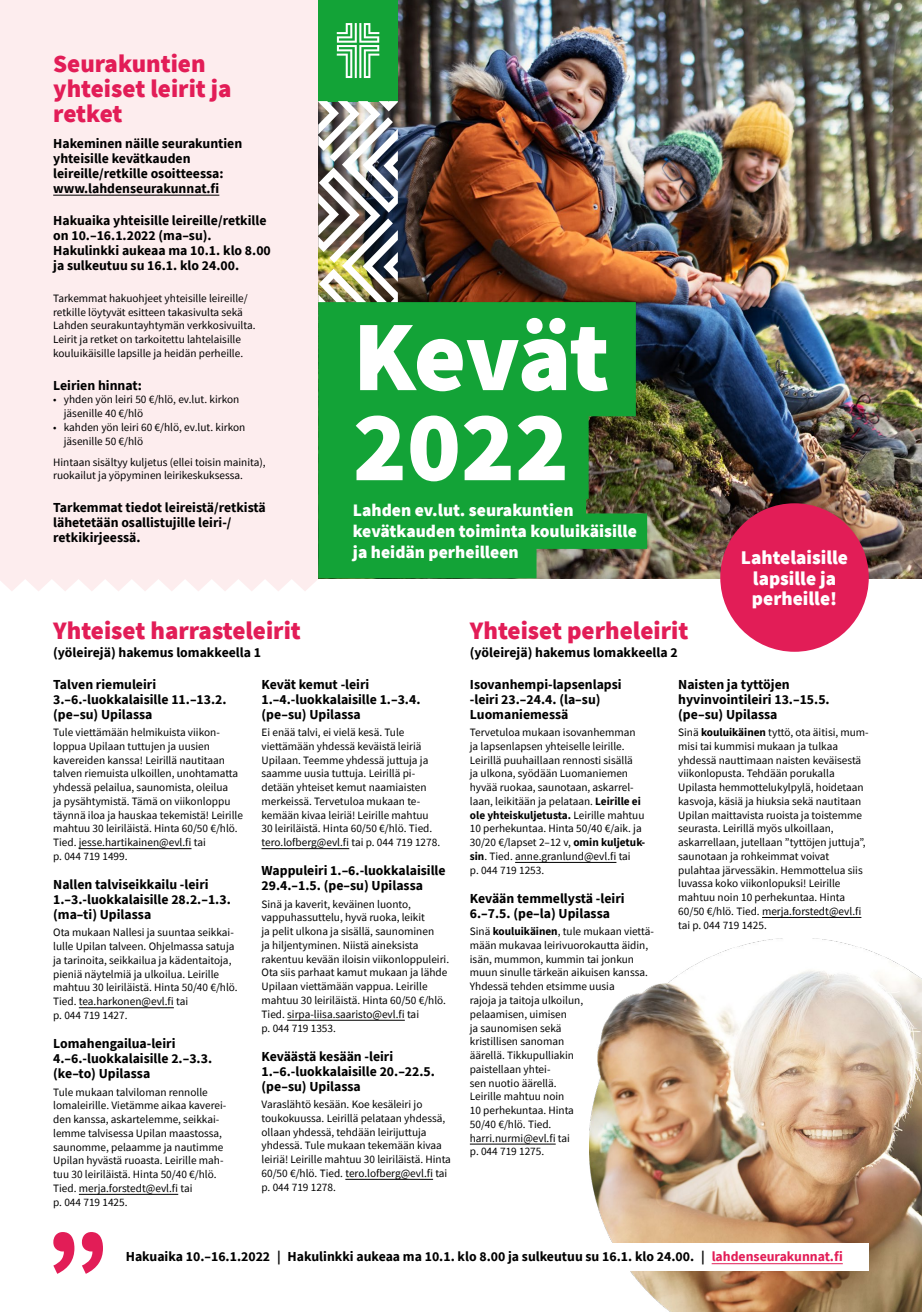
<style>
.page{position:relative;width:922px;height:1312px;background:#fff}
.page>*{position:absolute;margin:0;border:0;box-sizing:border-box;transform-origin:0 0}
.H1_otsikko_80_72{font:900 100px/90px "Source Sans Pro";letter-spacing:-.01em;color:#fff}
.P_valiotsikko_20_20{font:900 25px/25px "Source Sans Pro";color:#e21d57}
.t1{font:900 19.38px/20.6px "Source Sans Pro";color:#fff;text-align:center}
.P_nosto_14_17{font:900 17.5px/21.2px "Source Sans Pro";color:#fff}
.P_kurssiotsikko_11_1{font:700 13.75px/15px "Source Sans Pro";color:#000}
.P_leipis_9_11{font:11.25px/13.8px "Source Sans Pro";color:#000}
.s1{font-weight:700}
.s2{color:#e21d57}
</style>
<div class="page">
<div style="left:0;top:0;width:318px;height:591px;background:#fdedee"></div>
<img style="left:398px;top:0;width:523px;height:578px">
<hr style="left:53px;top:195px;width:166px;height:1px;background:#000">
<hr style="left:261px;top:848px;width:88px;height:1px;background:#000">
<hr style="left:287px;top:1019px;width:118px;height:1px;background:#000">
<hr style="left:345px;top:1178px;width:88px;height:1px;background:#000">
<hr style="left:761px;top:916px;width:100px;height:1px;background:#000">
<img style="left:589px;top:938px;width:332px;height:373px">
<hr style="left:79px;top:848px;width:112px;height:1px;background:#000">
<hr style="left:79px;top:1007px;width:95px;height:1px;background:#000">
<hr style="left:79px;top:1193px;width:99px;height:1px;background:#000">
<hr style="left:515px;top:861px;width:101px;height:1px;background:#000">
<hr style="left:469px;top:1143px;width:86px;height:1px;background:#000">
<div style="left:318px;top:0;width:80px;height:101px;background:#13a337"></div>
<svg style="left:337px;top:23px;width:42px;height:55px"></svg>
<svg style="left:318px;top:302px;width:329px;height:276px;background:#1a9937"></svg>
<img style="left:318px;top:101px;width:80px;height:201px">
<div style="left:720px;top:503px;width:148px;height:148px;background:#e21d57;border-radius:50%"></div>
<div style="left:117px;top:1242px;width:751px;height:28px;background:#fff"></div>
<svg style="left:53px;top:1232px;width:50px;height:41px"></svg>
<hr style="left:711px;top:1262px;width:131px;height:1px;background:#e21d57">
<p class="P_valiotsikko_20_20" style="left:53px;top:51px;width:180px">Seurakuntien yhteiset leirit ja retket</p>
<p class="P_kurssiotsikko_11_1" style="left:53px;top:135px;width:190px">Hakeminen näille seurakuntien yhteisille kevätkauden leireille/retkille osoitteessa: www.lahdenseurakunnat.fi</p>
<p class="P_kurssiotsikko_11_1" style="left:53px;top:213px;width:215px">Hakuaika yhteisille leireille/retkille on 10.–16.1.2022 (ma–su).</p>
<p class="P_kurssiotsikko_11_1" style="left:53px;top:243px;width:219px">Hakulinkki aukeaa ma 10.1. klo 8.00 ja sulkeutuu su 16.1. klo 24.00.</p>
<p class="P_leipis_9_11" style="left:53px;top:291px;width:204px">Tarkemmat hakuohjeet yhteisille leireille/ retkille löytyvät esitteen takasivulta sekä<br>Lahden seurakuntayhtymän verkkosivuilta.</p>
<p class="P_leipis_9_11" style="left:53px;top:332px;width:191px">Leirit ja retket on tarkoitettu lahtelaisille kouluikäisille lapsille ja heidän perheille.</p>
<p class="P_kurssiotsikko_11_1" style="left:53px;top:377px;width:90px">Leirien hinnat:</p>
<p class="P_leipis_9_11" style="left:64px;top:393px;width:177px;text-indent:-11px">• yhden yön leiri 50 €/hlö, ev.lut. kirkon jäsenille 40 €/hlö</p>
<p class="P_leipis_9_11" style="left:64px;top:420px;width:183px;text-indent:-11px">• kahden yön leiri 60 €/hlö, ev.lut. kirkon jäsenille 50 €/hlö</p>
<p class="P_leipis_9_11" style="left:53px;top:455px;width:214px">Hintaan sisältyy kuljetus (ellei toisin mainita), ruokailut ja yöpyminen leirikeskuksessa.</p>
<p class="P_kurssiotsikko_11_1" style="left:53px;top:499px;width:214px">Tarkemmat tiedot leireistä/retkistä lähetetään osallistujille leiri-/ retkikirjeessä.</p>
<h1 class="H1_otsikko_80_72" style="left:353px;top:310px;width:258px">Kevät<br>2022</h1>
<p class="P_nosto_14_17" style="left:353px;top:499px;width:285px">Lahden ev.lut. seurakuntien kevätkauden toiminta kouluikäisille ja heidän perheilleen</p>
<h3 class="t1" style="left:740px;top:547px;width:109px">Lahtelaisille lapsille ja perheille!</h3>
<p class="P_valiotsikko_20_20" style="left:53px;top:617px;width:249px">Yhteiset harrasteleirit</p>
<p class="P_kurssiotsikko_11_1" style="left:53px;top:644px;width:209px">(yöleirejä) hakemus lomakkeella 1</p>
<p class="P_kurssiotsikko_11_1" style="left:261px;top:676px;width:160px">Kevät kemut -leiri<br>1.–4.-luokkalaisille 1.–3.4. (pe–su) Upilassa</p>
<p class="P_leipis_9_11" style="left:261px;top:725px;width:180px">Ei enää talvi, ei vielä kesä. Tule viettämään yhdessä keväistä leiriä Upilaan. Teemme yhdessä juttuja ja saamme uusia tuttuja. Leirillä pi&shy;detään yhteiset kemut naamiaisten merkeissä. Tervetuloa mukaan te&shy;kemään kivaa leiriä! Leirille mahtuu 30 leiriläistä. Hinta 60/50 €/hlö. Tied. tero.lofberg@evl.fi tai p. 044 719 1278.</p>
<p class="P_kurssiotsikko_11_1" style="left:261px;top:862px;width:186px">Wappuleiri 1.–6.-luokkalaisille<br>29.4.–1.5. (pe–su) Upilassa</p>
<p class="P_leipis_9_11" style="left:261px;top:896px;width:189px">Sinä ja kaverit, keväinen luonto, vappuhassuttelu, hyvä ruoka, leikit<br>ja pelit ulkona ja sisällä, saunominen<br>ja hiljentyminen. Niistä aineksista rakentuu kevään iloisin viikonloppuleiri.<br>Ota siis parhaat kamut mukaan ja lähde Upilaan viettämään vappua. Leirille mahtuu 30 leiriläistä. Hinta 60/50 €/hlö.<br>Tied. sirpa-liisa.saaristo@evl.fi tai<br>p. 044 719 1353.</p>
<p class="P_kurssiotsikko_11_1" style="left:261px;top:1048px;width:175px">Keväästä kesään -leiri<br>1.–6.-luokkalaisille 20.–22.5. (pe–su) Upilassa</p>
<p class="P_leipis_9_11" style="left:261px;top:1097px;width:191px">Varaslähtö kesään. Koe kesäleiri jo toukokuussa. Leirillä pelataan yhdessä, ollaan yhdessä, tehdään leirijuttuja yhdessä. Tule mukaan tekemään kivaa leiriä! Leirille mahtuu 30 leiriläistä. Hinta 60/50 €/hlö. Tied. tero.lofberg@evl.fi tai p. 044 719 1278.</p>
<p class="P_kurssiotsikko_11_1" style="left:53px;top:676px;width:175px">Talven riemuleiri<br>3.–6.-luokkalaisille 11.–13.2. (pe–su) Upilassa</p>
<p class="P_leipis_9_11" style="left:53px;top:725px;width:191px">Tule viettämään helmikuista viikon&shy;loppua Upilaan tuttujen ja uusien kavereiden kanssa! Leirillä nautitaan talven riemuista ulkoillen, unohtamatta yhdessä pelailua, saunomista, oleilua<br>ja pysähtymistä. Tämä on viikonloppu täynnä iloa ja hauskaa tekemistä! Leirille mahtuu 30 leiriläistä. Hinta 60/50 €/hlö.<br>Tied. jesse.hartikainen@evl.fi tai<br>p. 044 719 1499.</p>
<p class="P_kurssiotsikko_11_1" style="left:53px;top:876px;width:179px">Nallen talviseikkailu -leiri<br>1.–3.-luokkalaisille 28.2.–1.3. (ma–ti) Upilassa</p>
<p class="P_leipis_9_11" style="left:53px;top:925px;width:186px">Ota mukaan Nallesi ja suuntaa seikkai&shy;lulle Upilan talveen. Ohjelmassa satuja ja tarinoita, seikkailua ja kädentaitoja, pieniä näytelmiä ja ulkoilua. Leirille mahtuu 30 leiriläistä. Hinta 50/40 €/hlö.<br>Tied. tea.harkonen@evl.fi tai<br>p. 044 719 1427.</p>
<p class="P_kurssiotsikko_11_1" style="left:53px;top:1035px;width:160px">Lomahengailua-leiri<br>4.–6.-luokkalaisille 2.–3.3. (ke–to) Upilassa</p>
<p class="P_leipis_9_11" style="left:53px;top:1084px;width:174px">Tule mukaan talviloman rennolle lomaleirille. Vietämme aikaa kaverei&shy;den kanssa, askartelemme, seikkai&shy;lemme talvisessa Upilan maastossa, saunomme, pelaamme ja nautimme Upilan hyvästä ruoasta. Leirille mah&shy;tuu 30 leiriläistä. Hinta 50/40 €/hlö.<br>Tied. merja.forstedt@evl.fi tai<br>p. 044 719 1425.</p>
<p class="P_valiotsikko_20_20" style="left:469px;top:617px;width:220px">Yhteiset perheleirit</p>
<p class="P_kurssiotsikko_11_1" style="left:469px;top:644px;width:209px">(yöleirejä) hakemus lomakkeella 2</p>
<p class="P_kurssiotsikko_11_1" style="left:678px;top:676px;width:153px">Naisten ja tyttöjen hyvinvointileiri 13.–15.5. (pe–su) Upilassa</p>
<p class="P_leipis_9_11" style="left:678px;top:725px;width:192px">Sinä <span class="s1">kouluikäinen</span> tyttö, ota äitisi, mum&shy;misi tai kummisi mukaan ja tulkaa yhdessä nauttimaan naisten keväisestä viikonlopusta. Tehdään porukalla Upilasta hemmottelukylpylä, hoidetaan kasvoja, käsiä ja hiuksia sekä nautitaan Upilan maittavista ruoista ja toistemme seurasta. Leirillä myös ulkoillaan, askarrellaan, jutellaan ”tyttöjen juttuja”, saunotaan ja rohkeimmat voivat pulahtaa järvessäkin. Hemmottelua siis luvassa koko viikonlopuksi! Leirille mahtuu noin 10 perhekuntaa. Hinta 60/50 €/hlö. Tied. merja.forstedt@evl.fi tai p. 044 719 1425.</p>
<p class="P_kurssiotsikko_11_1" style="left:469px;top:676px;width:153px">Isovanhempi-lapsenlapsi -leiri 23.–24.4. (la–su)<br>Luomaniemessä</p>
<p class="P_leipis_9_11" style="left:469px;top:725px;width:177px">Tervetuloa mukaan isovanhemman ja lapsenlapsen yhteiselle leirille.<br>Leirillä puuhaillaan rennosti sisällä<br>ja ulkona, syödään Luomaniemen hyvää ruokaa, saunotaan, askarrel&shy;laan, leikitään ja pelataan. <span class="s1">Leirille ei ole yhteiskuljetusta.</span> Leirille mahtuu 10 perhekuntaa. Hinta 50/40 €/aik. ja 30/20 €/lapset 2–12 v, <span class="s1">omin kuljetuk&shy;sin</span>. Tied. anne.granlund@evl.fi tai<br>p. 044 719 1253.</p>
<p class="P_kurssiotsikko_11_1" style="left:469px;top:890px;width:156px">Kevään temmellystä -leiri<br>6.–7.5. (pe–la) Upilassa</p>
<p class="P_leipis_9_11" style="left:469px;top:924px;width:185px">Sinä <span class="s1">kouluikäinen</span>, tule mukaan viettä&shy;mään mukavaa leirivuorokautta äidin, isän, mummon, kummin tai jonkun muun sinulle tärkeän aikuisen kanssa.<br>Yhdessä tehden etsimme uusia<br>rajoja ja taitoja ulkoilun,<br>pelaamisen, uimisen<br>ja saunomisen sekä<br>kristillisen sanoman<br>äärellä. Tikkupulliakin<br>paistellaan yhtei-<br>sen nuotio äärellä.<br>Leirille mahtuu noin<br>10 perhekuntaa. Hinta<br>50/40 €/hlö. Tied.<br>harri.nurmi@evl.fi tai<br>p. 044 719 1275.</p>
<p class="P_kurssiotsikko_11_1" style="left:126px;top:1248px;width:718px">Hakuaika 10.–16.1.2022 | Hakulinkki aukeaa ma 10.1. klo 8.00 ja sulkeutuu su 16.1. klo 24.00. | <span class="s2">lahdenseurakunnat.fi</span></p>
</div>
